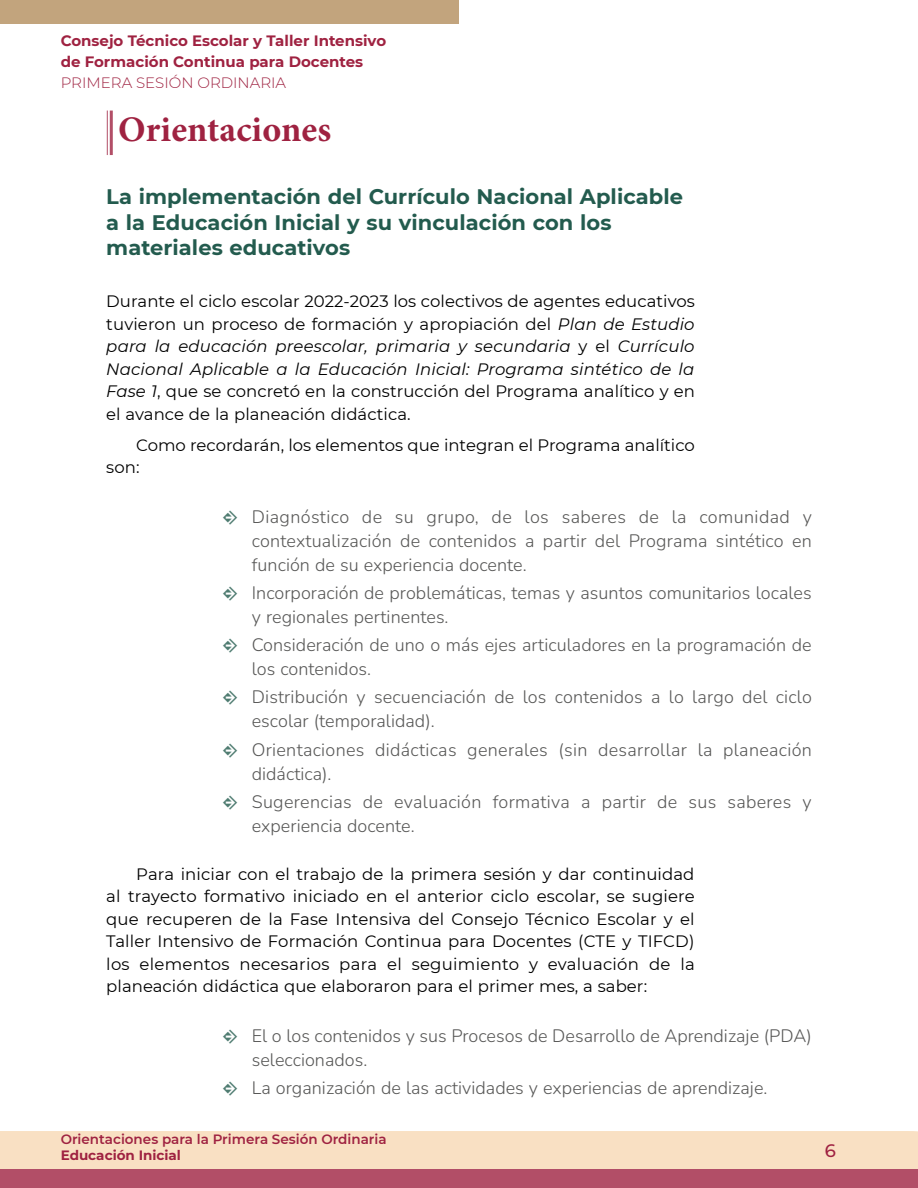
<style>
.page{position:relative;width:918px;height:1188px;background:#fff}
.page>*{position:absolute;margin:0;border:0;box-sizing:border-box;transform-origin:0 0}
.t1{font:700 36px "Minion Pro";color:#9f2241}
.t2{font:700 21px/25.2px "Montserrat";letter-spacing:.005em;color:#235b4e}
.t3{font:200 18px/24px "Nunito";letter-spacing:.005em;color:#575756}
.t4{font:500 18px "Montserrat";color:#9f2241}
.t5{font:16.5px/22.5px "Montserrat";letter-spacing:.005em;color:#000;text-align:justify}
.t6{font:700 15px/21px "Montserrat";color:#9f2241}
.t7{font:300 15px "Montserrat";color:#9f2241}
.t8{font:600 13.5px "Montserrat";color:#9f2241}
.t9{font:700 13.5px "Montserrat";color:#9f2241}
.s1{font-style:italic}
.s2{font-family:"Pointers";font-weight:400;color:#4f7c71}
</style>
<div class="page">
<div style="left:0;top:1131px;width:918px;height:38px;background:#f9e0c3"></div>
<div style="left:0;top:0;width:459px;height:24px;background:#c2a47d"></div>
<div style="left:0;top:1169px;width:918px;height:19px;background:#b24e67"></div>
<hr style="left:107px;top:111px;width:1px;height:44px;background:#b24e67">
<hr style="left:110px;top:111px;width:3px;height:44px;background:#b24e67">
<p class="t6" style="left:61px;top:30px;width:327px">Consejo Técnico Escolar y Taller Intensivo de Formación Continua para Docentes</p>
<p class="t7" style="left:61px;top:73px;width:227px">PRIMERA SESIÓN ORDINARIA</p>
<h1 class="t1" style="left:118px;top:104px;width:214px">Orientaciones</h1>
<p class="t2" style="left:106px;top:183px;width:578px">La implementación del Currículo Nacional Aplicable a la Educación Inicial y su vinculación con los materiales educativos</p>
<p class="t5" style="left:106px;top:289px;width:590px">Durante el ciclo escolar 2022-2023 los colectivos de agentes educativos tuvieron un proceso de formación y apropiación del <span class="s1">Plan de Estudio para la educación preescolar, primaria y secundaria</span> y el <span class="s1">Currículo Nacional Aplicable a la Educación Inicial: Programa sintético de la Fase 1</span>, que se concretó en la construcción del Programa analítico y en el avance de la planeación didáctica.</p>
<p class="t5" style="left:106px;top:433px;width:590px;text-indent:30px">Como recordarán, los elementos que integran el Programa analítico son:</p>
<p class="t3" style="left:252px;top:504px;width:562px;text-align:justify;text-indent:-28px"><span class="s2">M</span> Diagnóstico de su grupo, de los saberes de la comunidad y contextualización de contenidos a partir del Programa sintético en función de su experiencia docente.</p>
<p class="t3" style="left:252px;top:580px;width:561px;text-indent:-28px"><span class="s2">M</span> Incorporación de problemáticas, temas y asuntos comunitarios locales y regionales pertinentes.</p>
<p class="t3" style="left:252px;top:632px;width:561px;text-indent:-28px"><span class="s2">M</span> Consideración de uno o más ejes articuladores en la programación de los contenidos.</p>
<p class="t3" style="left:252px;top:685px;width:562px;text-indent:-28px"><span class="s2">M</span> Distribución y secuenciación de los contenidos a lo largo del ciclo escolar (temporalidad).</p>
<p class="t3" style="left:252px;top:737px;width:562px;text-indent:-28px"><span class="s2">M</span> Orientaciones didácticas generales (sin desarrollar la planeación didáctica).</p>
<p class="t3" style="left:252px;top:789px;width:561px;text-indent:-28px"><span class="s2">M</span> Sugerencias de evaluación formativa a partir de sus saberes y experiencia docente.</p>
<p class="t5" style="left:106px;top:862px;width:590px;text-indent:30px">Para iniciar con el trabajo de la primera sesión y dar continuidad al trayecto formativo iniciado en el anterior ciclo escolar, se sugiere que recuperen de la Fase Intensiva del Consejo Técnico Escolar y el Taller Intensivo de Formación Continua para Docentes (CTE y TIFCD) los elementos necesarios para el seguimiento y evaluación de la planeación didáctica que elaboraron para el primer mes, a saber:</p>
<p class="t3" style="left:252px;top:1023px;width:562px;text-indent:-28px"><span class="s2">M</span> El o los contenidos y sus Procesos de Desarrollo de Aprendizaje (PDA) seleccionados.</p>
<p class="t3" style="left:223px;top:1075px;width:546px"><span class="s2">M</span> La organización de las actividades y experiencias de aprendizaje.</p>
<p class="t8" style="left:61px;top:1130px;width:327px">Orientaciones para la Primera Sesión Ordinaria</p>
<p class="t9" style="left:61px;top:1146px;width:122px">Educación Inicial</p>
<p class="t4" style="left:825px;top:1138px;width:13px">6</p>
</div>
